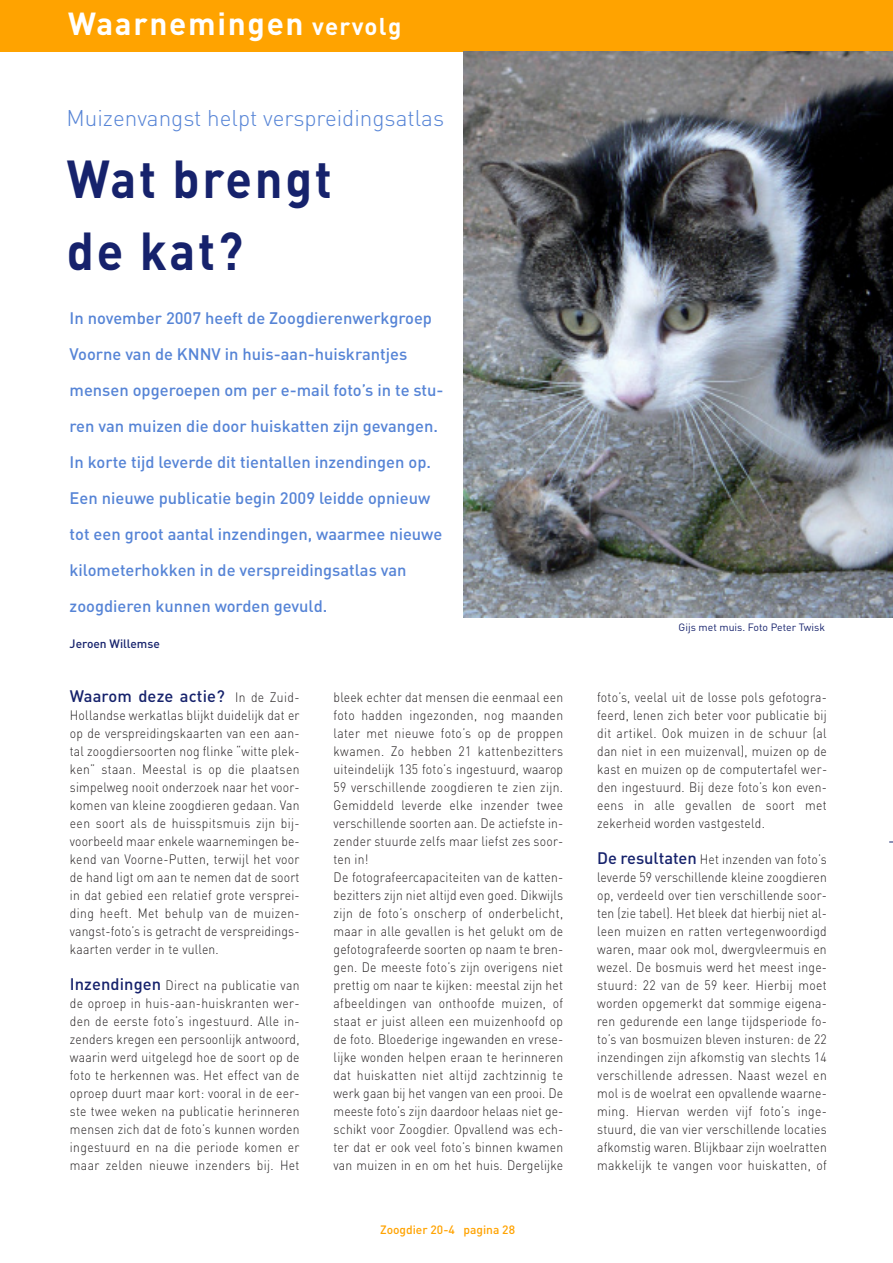
<style>
.page{position:relative;width:893px;height:1263px;background:#fff}
.page>*{position:absolute;margin:0;border:0;box-sizing:border-box;transform-origin:0 0}
.t1{font:700 52.65px/72px "DIN";letter-spacing:.055em;color:#16226c;scale:.92 1}
.t2{font:700 31.5px "DIN";letter-spacing:.055em;color:#fff}
.t3{font:300 22.5px "DIN";color:#5684d6}
.t4{font:500 16.5px/36px "DIN";color:#5684d6}
.t5{font:500 16.5px "DIN";letter-spacing:.01em;color:#16226c}
.t6{font:300 13.5px/18px "DIN";letter-spacing:.02em;color:#231f20;text-align:justify;scale:.9 1}
.t7{font:500 12px "DIN";color:#ffa300}
.t8{font:500 12px "DIN";color:#16226c}
.t9{font:10.5px "DIN";color:#16226c}
.s1{font-size:24px}
.s2{font-weight:300;font-size:13.5px;color:#231f20}
.s3{font-weight:500;font-size:16.5px;color:#16226c}
</style>
<div class="page">
<hr style="left:892px;top:844px;width:1px;height:419px;background:#ffeece">
<div style="left:0;top:0;width:893px;height:52px;background:#ffa300"></div>
<img style="left:463px;top:51px;width:429px;height:566px">
<h2 class="t2" style="left:68px;top:13px;width:335px">Waarnemingen <span class="s1">vervolg</span></h2>
<h3 class="t3" style="left:67px;top:110px;width:379px">Muizenvangst helpt verspreidingsatlas</h3>
<h1 class="t1" style="left:67px;top:148px;width:290px">Wat brengt de kat?</h1>
<p class="t4" style="left:70px;top:302px;width:375px">In november 2007 heeft de Zoogdierenwerkgroep Voorne van de KNNV in huis-aan-huiskrantjes mensen opgeroepen om per e-mail foto’s in te stu&shy;ren van muizen die door huiskatten zijn gevangen.<br>In korte tijd leverde dit tientallen inzendingen op.<br>Een nieuwe publicatie begin 2009 leidde opnieuw tot een groot aantal inzendingen, waarmee nieuwe kilometerhokken in de verspreidingsatlas van zoogdieren kunnen worden gevuld.</p>
<p class="t8" style="left:70px;top:639px;width:92px">Jeroen Willemse</p>
<p class="t9" style="left:679px;top:623px;width:148px">Gijs met muis. Foto Peter Twisk</p>
<p class="t5" style="left:70px;top:690px;width:231px">Waarom deze actie? <span class="s2">In de Zuid-</span></p>
<p class="t6" style="left:70px;top:708px;width:257px">Hollandse werkatlas blijkt duidelijk dat er op de verspreidingskaarten van een aan&shy;tal zoogdiersoorten nog flinke “witte plek&shy;ken” staan. Meestal is op die plaatsen simpelweg nooit onderzoek naar het voor&shy;komen van kleine zoogdieren gedaan. Van een soort als de huisspitsmuis zijn bij&shy;voorbeeld maar enkele waarnemingen be&shy;kend van Voorne-Putten, terwijl het voor de hand ligt om aan te nemen dat de soort in dat gebied een relatief grote versprei&shy;ding heeft. Met behulp van de muizen&shy;vangst-foto’s is getracht de verspreidings&shy;kaarten verder in te vullen.</p>
<p class="t6" style="left:70px;top:978px;width:257px"><span class="s3">Inzendingen</span> Direct na publicatie van de oproep in huis-aan-huiskranten wer&shy;den de eerste foto’s ingestuurd. Alle in&shy;zenders kregen een persoonlijk antwoord, waarin werd uitgelegd hoe de soort op de foto te herkennen was. Het effect van de oproep duurt maar kort: vooral in de eer&shy;ste twee weken na publicatie herinneren mensen zich dat de foto’s kunnen worden ingestuurd en na die periode komen er maar zelden nieuwe inzenders bij. Het</p>
<p class="t6" style="left:334px;top:690px;width:257px;text-align:left">bleek echter dat mensen die eenmaal een foto hadden ingezonden, nog maanden later met nieuwe foto’s op de proppen kwamen. Zo hebben 21 kattenbezitters uiteindelijk 135 foto’s ingestuurd, waarop 59 verschillende zoogdieren te zien zijn.<br>Gemiddeld leverde elke inzender twee verschillende soorten aan. De actiefste in&shy;zender stuurde zelfs maar liefst zes soor&shy;ten in!<br>De fotografeercapaciteiten van de katten&shy;bezitters zijn niet altijd even goed. Dikwijls zijn de foto’s onscherp of onderbelicht, maar in alle gevallen is het gelukt om de gefotografeerde soorten op naam te bren&shy;gen. De meeste foto’s zijn overigens niet prettig om naar te kijken: meestal zijn het afbeeldingen van onthoofde muizen, of staat er juist alleen een muizenhoofd op de foto. Bloederige ingewanden en vrese&shy;lijke wonden helpen eraan te herinneren dat huiskatten niet altijd zachtzinnig te werk gaan bij het vangen van een prooi. De meeste foto’s zijn daardoor helaas niet ge&shy;schikt voor Zoogdier. Opvallend was ech&shy;ter dat er ook veel foto’s binnen kwamen van muizen in en om het huis. Dergelijke</p>
<p class="t6" style="left:597px;top:690px;width:257px">foto’s, veelal uit de losse pols gefotogra&shy;feerd, lenen zich beter voor publicatie bij dit artikel. Ook muizen in de schuur (al dan niet in een muizenval), muizen op de kast en muizen op de computertafel wer&shy;den ingestuurd. Bij deze foto’s kon even&shy;eens in alle gevallen de soort met zekerheid worden vastgesteld.</p>
<p class="t6" style="left:597px;top:852px;width:257px"><span class="s3">De resultaten</span> Het inzenden van foto’s leverde 59 verschillende kleine zoogdieren op, verdeeld over tien verschillende soor&shy;ten (zie tabel). Het bleek dat hierbij niet al&shy;leen muizen en ratten vertegenwoordigd waren, maar ook mol, dwergvleermuis en wezel. De bosmuis werd het meest inge&shy;stuurd: 22 van de 59 keer. Hierbij moet worden opgemerkt dat sommige eigena&shy;ren gedurende een lange tijdsperiode fo&shy;to’s van bosmuizen bleven insturen: de 22 inzendingen zijn afkomstig van slechts 14 verschillende adressen. Naast wezel en mol is de woelrat een opvallende waarne&shy;ming. Hiervan werden vijf foto’s inge&shy;stuurd, die van vier verschillende locaties afkomstig waren. Blijkbaar zijn woelratten makkelijk te vangen voor huiskatten, of</p>
<p class="t7" style="left:380px;top:1226px;width:136px">Zoogdier 20-4 pagina 28</p>
</div>
